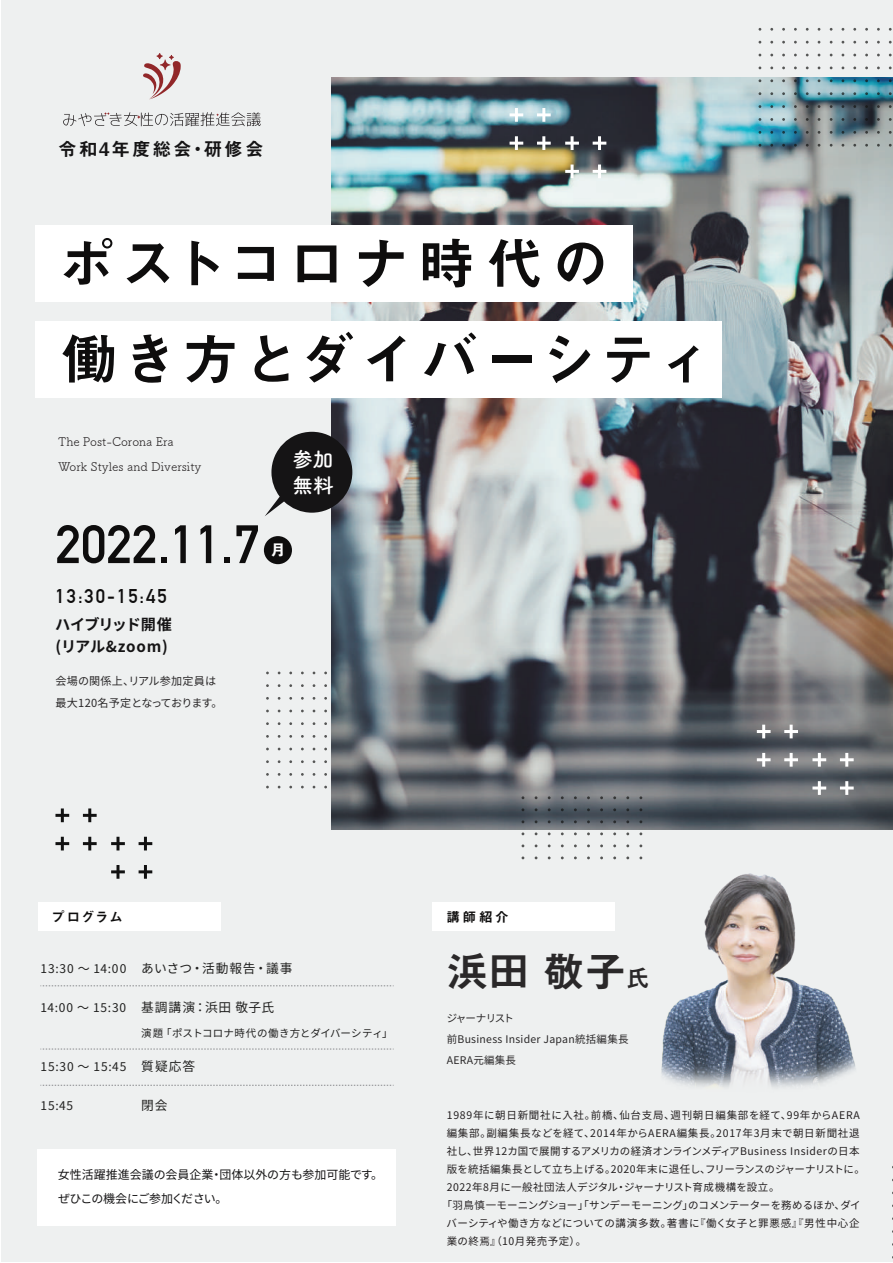
<style>
.page{position:relative;width:893px;height:1263px;background:#fff}
.page>*{position:absolute;margin:0;border:0;box-sizing:border-box;transform-origin:0 0}
.t1{font:56.25px/95.8px "Midashi Go Pro MB31";letter-spacing:.085em;color:#0e0d0d}
.t2{font:700 53.1px "DIN Alternate";color:#0e0d0d}
.t3{font:41.4px "Midashi Go Pro MB31";color:#2a2829}
.t4{font:700 20.7px/26.2px "Tsuku A Rd Gothic";color:#fff}
.t5{font:700 19.5px "DIN Alternate";letter-spacing:.1em;color:#0e0d0d}
.t6{font:18.75px "Midashi Go Pro MB31";letter-spacing:.1em;color:#151415}
.t7{font:700 15.15px/22.2px "Noto Sans CJ Kjp";letter-spacing:-.01em;color:#151415}
.t8{font:800 14.4px "Toppan Bunkyu Midashi Gothic Std N";color:#fff}
.t9{font:13.5px "Midashi Go Pro MB31";letter-spacing:.15em;color:#0e0d0d}
.t10{font:12.75px "Noto Sans CJ Kjp";letter-spacing:.06em;color:#212120}
.t11{font:12px/24px "Noto Sans CJ Kjp";letter-spacing:-.005em;color:#151415}
.t12{font:12px "Noto Sans CJ Kjp";letter-spacing:.075em;color:#212120}
.t13{font:12px/25.5px "Tsuku B Rd Gothic Std R";color:#231f20}
.t14{font:11.1px/22.2px "Noto Sans CJ Kjp";letter-spacing:.025em;color:#2a2829}
.t15{font:10.5px "Noto Sans CJ Kjp";letter-spacing:.045em;color:#231f20}
.t16{font:10.5px "Noto Sans CJ Kjp";letter-spacing:.07em;color:#231f20}
.t17{font:10.5px "Noto Sans CJ Kjp";letter-spacing:.01em;color:#231f20}
.t18{font:10.5px "Noto Sans CJ Kjp";letter-spacing:-.005em;color:#231f20}
.t19{font:10.5px/21px "Noto Sans CJ Kjp";letter-spacing:.025em;color:#2a2829}
.t20{font:10.5px "Noto Sans CJ Kjp";letter-spacing:.015em;color:#212120}
.s1{font-size:12px}
.s2{font-size:12.75px}
.s3{font-size:23.7px}
</style>
<div class="page">
<div style="left:1px;top:0;width:892px;height:1261px;background:#eef0f0"></div>
<div style="left:37px;top:1149px;width:359px;height:76px;background:#fff"></div>
<img style="left:331px;top:78px;width:561px;height:751px">
<div style="left:35px;top:226px;width:598px;height:76px;background:#fff"></div>
<div style="left:35px;top:321px;width:687px;height:76px;background:#fff"></div>
<div style="left:38px;top:902px;width:183px;height:29px;background:#fff"></div>
<div style="left:432px;top:902px;width:182px;height:29px;background:#fff"></div>
<svg style="left:40px;top:985px;width:352px;height:1px"></svg>
<svg style="left:40px;top:1049px;width:352px;height:1px"></svg>
<svg style="left:40px;top:1085px;width:352px;height:1px"></svg>
<svg style="left:265px;top:432px;width:87px;height:84px"></svg>
<svg style="left:143px;top:53px;width:38px;height:46px"></svg>
<svg style="left:63px;top:112px;width:198px;height:14px"></svg>
<div style="left:264px;top:536px;width:28px;height:28px;background:#0e0d0d;border-radius:50%"></div>
<svg style="left:593px;top:165px;width:13px;height:13px"></svg>
<hr style="left:565px;top:170px;width:14px;height:3px;background:#fff">
<svg style="left:571px;top:165px;width:3px;height:13px"></svg>
<svg style="left:593px;top:142px;width:13px;height:3px"></svg>
<hr style="left:598px;top:136px;width:3px;height:14px;background:#fff">
<hr style="left:565px;top:142px;width:14px;height:3px;background:#fff">
<hr style="left:571px;top:136px;width:3px;height:14px;background:#fff">
<hr style="left:537px;top:142px;width:14px;height:3px;background:#fff">
<hr style="left:542px;top:136px;width:3px;height:14px;background:#fff">
<svg style="left:510px;top:142px;width:13px;height:3px"></svg>
<hr style="left:515px;top:136px;width:3px;height:14px;background:#fff">
<hr style="left:537px;top:113px;width:14px;height:3px;background:#fff">
<hr style="left:542px;top:108px;width:3px;height:14px;background:#fff">
<svg style="left:510px;top:113px;width:13px;height:3px"></svg>
<hr style="left:515px;top:108px;width:3px;height:14px;background:#fff">
<hr style="left:840px;top:786px;width:14px;height:3px;background:#fff">
<hr style="left:845px;top:781px;width:3px;height:14px;background:#fff">
<hr style="left:812px;top:786px;width:14px;height:3px;background:#fff">
<hr style="left:818px;top:781px;width:3px;height:14px;background:#fff">
<hr style="left:840px;top:758px;width:14px;height:3px;background:#fff">
<hr style="left:845px;top:753px;width:3px;height:14px;background:#fff">
<hr style="left:812px;top:758px;width:14px;height:3px;background:#fff">
<hr style="left:818px;top:753px;width:3px;height:14px;background:#fff">
<hr style="left:784px;top:758px;width:14px;height:3px;background:#fff">
<hr style="left:790px;top:753px;width:3px;height:14px;background:#fff">
<hr style="left:757px;top:758px;width:14px;height:3px;background:#fff">
<hr style="left:762px;top:753px;width:3px;height:14px;background:#fff">
<hr style="left:784px;top:730px;width:14px;height:3px;background:#fff">
<svg style="left:790px;top:725px;width:3px;height:13px"></svg>
<hr style="left:757px;top:730px;width:14px;height:3px;background:#fff">
<svg style="left:762px;top:725px;width:3px;height:13px"></svg>
<svg style="left:139px;top:870px;width:13px;height:3px"></svg>
<hr style="left:144px;top:865px;width:3px;height:14px;background:#111">
<hr style="left:111px;top:870px;width:14px;height:3px;background:#111">
<hr style="left:116px;top:865px;width:3px;height:14px;background:#111">
<svg style="left:139px;top:837px;width:13px;height:13px"></svg>
<hr style="left:111px;top:842px;width:14px;height:3px;background:#111">
<svg style="left:116px;top:837px;width:3px;height:13px"></svg>
<hr style="left:83px;top:842px;width:14px;height:3px;background:#111">
<svg style="left:88px;top:837px;width:3px;height:13px"></svg>
<hr style="left:55px;top:842px;width:14px;height:3px;background:#111">
<svg style="left:61px;top:837px;width:3px;height:13px"></svg>
<hr style="left:83px;top:814px;width:14px;height:3px;background:#111">
<hr style="left:88px;top:808px;width:3px;height:14px;background:#111">
<hr style="left:55px;top:814px;width:14px;height:3px;background:#111">
<hr style="left:61px;top:808px;width:3px;height:14px;background:#111">
<img style="left:661px;top:874px;width:195px;height:214px">
<h3 class="t6" style="left:58px;top:134px;width:207px">令和4年度総会・研修会</h3>
<h1 class="t1" style="left:59px;top:209px;width:656px">ポストコロナ時代の<br>働き方とダイバーシティ</h1>
<p class="t13" style="left:58px;top:428px;width:145px">The Post-Corona Era<br>Work Styles and Diversity</p>
<h2 class="t2" style="left:55px;top:504px;width:205px">2022.11.7</h2>
<h3 class="t5" style="left:55px;top:581px;width:113px">13:30-15:45</h3>
<h3 class="t7" style="left:55px;top:613px;width:118px">ハイブリッド開催(リアル&amp;zoom)</h3>
<p class="t14" style="left:55px;top:670px;width:169px">会場の関係上、リアル参加定員は最大120名予定となっております。</p>
<h3 class="t4" style="left:292px;top:445px;width:43px">参加無料</h3>
<h3 class="t8" style="left:271px;top:539px;width:16px">月</h3>
<p class="t9" style="left:51px;top:906px;width:73px">プログラム</p>
<p class="t9" style="left:447px;top:906px;width:64px">講師紹介</p>
<p class="t10" style="left:40px;top:961px;width:254px"><span class="s1">13:30 ～ 14:00</span> あいさつ・活動報告・議事</p>
<p class="t12" style="left:40px;top:1001px;width:235px">14:00 ～ 15:30 <span class="s2">基調講演：浜田 敬子氏</span></p>
<p class="t20" style="left:141px;top:1027px;width:253px">演題「ポストコロナ時代の働き方とダイバーシティ」</p>
<p class="t12" style="left:40px;top:1059px;width:156px">15:30 ～ 15:45 <span class="s2">質疑応答</span></p>
<p class="t12" style="left:40px;top:1099px;width:34px">15:45</p>
<p class="t10" style="left:141px;top:1098px;width:28px">閉会</p>
<p class="t11" style="left:58px;top:1162px;width:327px">女性活躍推進会議の会員企業・団体以外の方も参加可能です。ぜひこの機会にご参加ください。</p>
<h3 class="t3" style="left:447px;top:938px;width:205px">浜田 敬子<span class="s3">氏</span></h3>
<p class="t19" style="left:447px;top:1008px;width:183px">ジャーナリスト<br>前Business Insider Japan統括編集長<br>AERA元編集長</p>
<p class="t16" style="left:447px;top:1109px;width:415px">1989年に朝日新聞社に入社。前橋、仙台支局、週刊朝日編集部を経て、99年からAERA</p>
<p class="t16" style="left:447px;top:1127px;width:414px">編集部。副編集長などを経て、2014年からAERA編集長。2017年3月末で朝日新聞社退</p>
<p class="t15" style="left:447px;top:1145px;width:414px">社し、世界12カ国で展開するアメリカの経済オンラインメディアBusiness Insiderの日本</p>
<p class="t17" style="left:447px;top:1163px;width:420px">版を統括編集長として立ち上げる。2020年末に退任し、フリーランスのジャーナリストに。</p>
<p class="t15" style="left:447px;top:1181px;width:334px">2022年8月に一般社団法人デジタル・ジャーナリスト育成機構を設立。</p>
<p class="t18" style="left:442px;top:1199px;width:421px">「羽鳥慎一モーニングショー」「サンデーモーニング」のコメンテーターを務めるほか、ダイ</p>
<p class="t15" style="left:446px;top:1217px;width:415px">バーシティや働き方などについての講演多数。著書に『働く女子と罪悪感』『男性中心企</p>
<p class="t15" style="left:447px;top:1235px;width:141px">業の終焉』（10月発売予定）。</p>
</div>
